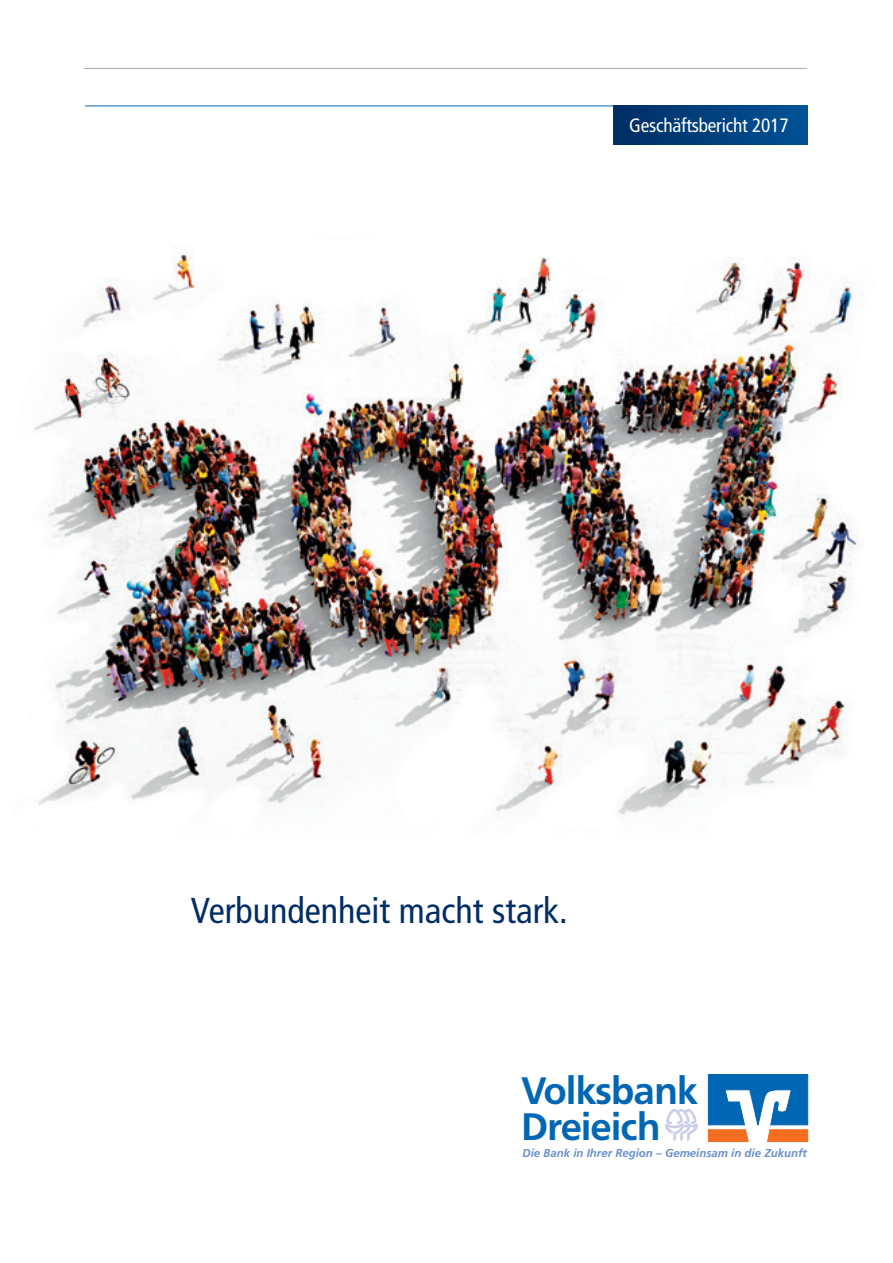
<style>
.page{position:relative;width:893px;height:1263px;background:#fff}
.page>*{position:absolute;margin:0;border:0;box-sizing:border-box;transform-origin:0 0}
.t1{font:700 37.8px/36.8px "Frutiger VR";color:#0166b3}
.t2{font:condensed 36px "Frutiger LT Com";color:#002d66}
.t3{font:condensed 19.35px "Frutiger LT Com";letter-spacing:-.01em;color:#fff}
.t4{font:italic 700 11.4px "Frutiger LT";color:#6990ca}
</style>
<div class="page">
<img style="left:34px;top:254px;width:827px;height:561px">
<hr style="left:85px;top:106px;width:723px;height:1px;background:#0166b3">
<div style="left:613px;top:106px;width:195px;height:39px;background:linear-gradient(to right,#002d64,#005296)"></div>
<hr style="left:84px;top:68px;width:723px;height:1px;background:#a8a9ad">
<svg style="left:707px;top:1074px;width:102px;height:69px"></svg>
<svg style="left:708px;top:1074px;width:100px;height:68px"></svg>
<svg style="left:665px;top:1109px;width:33px;height:32px"></svg>
<h3 class="t3" style="left:629px;top:114px;width:161px">Geschäftsbericht 2017</h3>
<h2 class="t2" style="left:191px;top:889px;width:379px">Verbundenheit macht stark.</h2>
<h1 class="t1" style="left:522px;top:1072px;width:177px">Volksbank<br>Dreieich</h1>
<p class="t4" style="left:522px;top:1146px;width:286px">Die Bank in Ihrer Region – Gemeinsam in die Zukunft</p>
</div>
